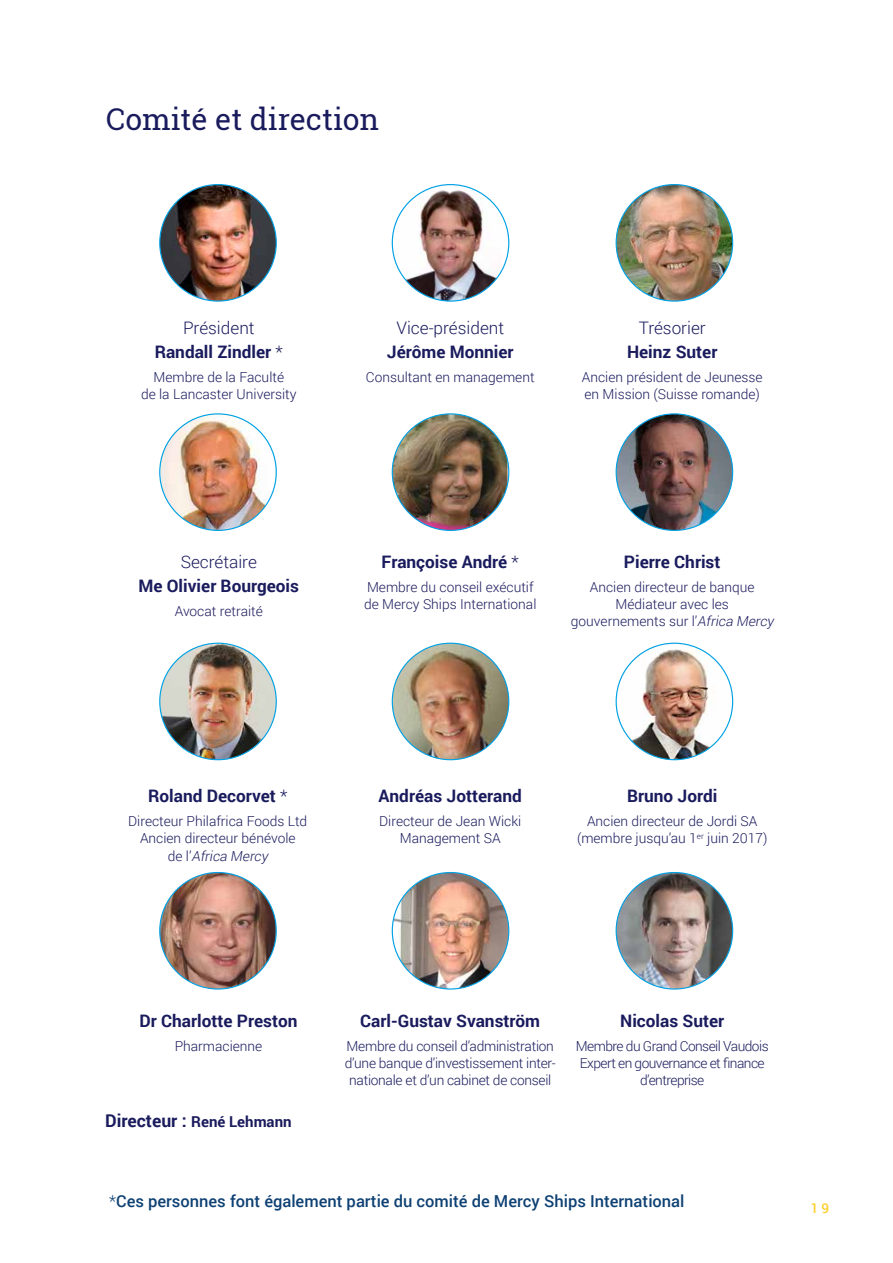
<style>
.page{position:relative;width:893px;height:1263px;background:#fff}
.page>*{position:absolute;margin:0;border:0;box-sizing:border-box;transform-origin:0 0}
.t1{font:30px "Roboto Slab";color:#1a1b5d}
.t2{font:700 17.25px/24.2px "Roboto";color:#1a1b5d;text-align:center}
.t3{font:300 17.25px "Roboto";color:#1a1b5d}
.t4{font:500 16.5px "Roboto";color:#0e4174}
.t5{font:700 15px "Roboto";color:#1a1b5d}
.t6{font:300 13.8px/17.2px "Roboto";color:#1a1b5d;text-align:center}
.t7{font:300 13.8px/17.2px "Roboto";letter-spacing:-.02em;color:#1a1b5d;text-align:center}
.t8{font:300 13.8px/17.2px "Roboto";letter-spacing:-.04em;color:#1a1b5d;text-align:center}
.t9{font:500 13.5px "Roboto";color:#ffce2c}
.s1{font-weight:300}
.s2{font-style:italic}
.s3{font-size:17.55px}
</style>
<div class="page">
<img style="left:160px;top:185px;width:116px;height:116px;border-radius:58px">
<img style="left:160px;top:414px;width:116px;height:116px;border-radius:58px">
<img style="left:160px;top:644px;width:116px;height:116px">
<img style="left:160px;top:872px;width:116px;height:117px">
<img style="left:392px;top:185px;width:117px;height:116px;border-radius:58px">
<img style="left:392px;top:415px;width:115px;height:115px">
<img style="left:392px;top:643px;width:117px;height:117px;border-radius:58px">
<img style="left:392px;top:872px;width:117px;height:117px;border-radius:58px">
<img style="left:616px;top:185px;width:117px;height:116px;border-radius:58px">
<img style="left:616px;top:414px;width:116px;height:116px;border-radius:57px">
<img style="left:616px;top:643px;width:117px;height:117px;border-radius:58px">
<img style="left:616px;top:872px;width:117px;height:117px;border-radius:58px">
<h1 class="t1" style="left:106px;top:99px;width:274px">Comité et direction</h1>
<p class="t2" style="left:155px;top:315px;width:130px"><span class="s1">Président<br></span>Randall Zindler <span class="s1">*</span></p>
<p class="t6" style="left:141px;top:368px;width:157px">Membre de la Faculté<br>de la Lancaster University</p>
<p class="t3" style="left:181px;top:550px;width:78px">Secrétaire</p>
<p class="t2" style="left:138px;top:573px;width:162px">Me Olivier Bourgeois</p>
<p class="t6" style="left:175px;top:602px;width:90px">Avocat retraité</p>
<p class="t3" style="left:396px;top:316px;width:109px">Vice-président</p>
<p class="t2" style="left:387px;top:339px;width:128px">Jérôme Monnier</p>
<p class="t6" style="left:366px;top:368px;width:170px">Consultant en management</p>
<p class="t3" style="left:639px;top:316px;width:68px">Trésorier</p>
<p class="t2" style="left:627px;top:339px;width:92px">Heinz Suter</p>
<p class="t6" style="left:582px;top:368px;width:182px;text-align:left">Ancien président de Jeunesse en Mission (Suisse romande)</p>
<p class="t2" style="left:382px;top:549px;width:139px">Françoise André <span class="s1">*</span></p>
<p class="t6" style="left:364px;top:578px;width:174px;text-align:left">Membre du conseil exécutif de Mercy Ships International</p>
<p class="t2" style="left:624px;top:549px;width:98px">Pierre Christ</p>
<p class="t6" style="left:571px;top:578px;width:207px">Ancien directeur de banque<br>Médiateur avec les gouvernements sur l’<span class="s2">Africa Mercy</span></p>
<p class="t2" style="left:148px;top:783px;width:141px">Roland Decorvet <span class="s1">*</span></p>
<p class="t6" style="left:128px;top:812px;width:181px">Directeur Philafrica Foods Ltd<br>Ancien directeur bénévole<br>d e l ’ <span class="s2">Africa Mercy</span></p>
<p class="t2" style="left:379px;top:783px;width:145px">Andréas Jotterand</p>
<p class="t6" style="left:379px;top:812px;width:143px">Directeur de Jean Wicki<br>Management SA</p>
<p class="t2" style="left:627px;top:783px;width:92px">Bruno Jordi</p>
<p class="t6" style="left:577px;top:812px;width:192px">Ancien directeur de Jordi SA (membre jusqu’au 1<sup>er</sup> juin 2017)</p>
<p class="t2" style="left:140px;top:1008px;width:159px">Dr Charlotte Preston</p>
<p class="t6" style="left:175px;top:1037px;width:89px">Pharmacienne</p>
<p class="t5" style="left:105px;top:1111px;width:188px"><span class="s3">Directeur :</span> René Lehmann</p>
<p class="t2" style="left:360px;top:1008px;width:181px">Carl-Gustav Svanström</p>
<p class="t7" style="left:345px;top:1037px;width:213px">Membre du conseil d’administration d’une banque d’investissement inter&shy;nationale et d’un cabinet de conseil</p>
<p class="t2" style="left:620px;top:1008px;width:106px">Nicolas Suter</p>
<p class="t8" style="left:576px;top:1037px;width:194px">Membre du Grand Conseil Vaudois<br>Expert en gouvernance et finance d’entreprise</p>
<p class="t4" style="left:109px;top:1190px;width:577px"><span class="s1">*</span>Ces personnes font également partie du comité de Mercy Ships International</p>
<p class="t9" style="left:811px;top:1199px;width:20px">19</p>
</div>
